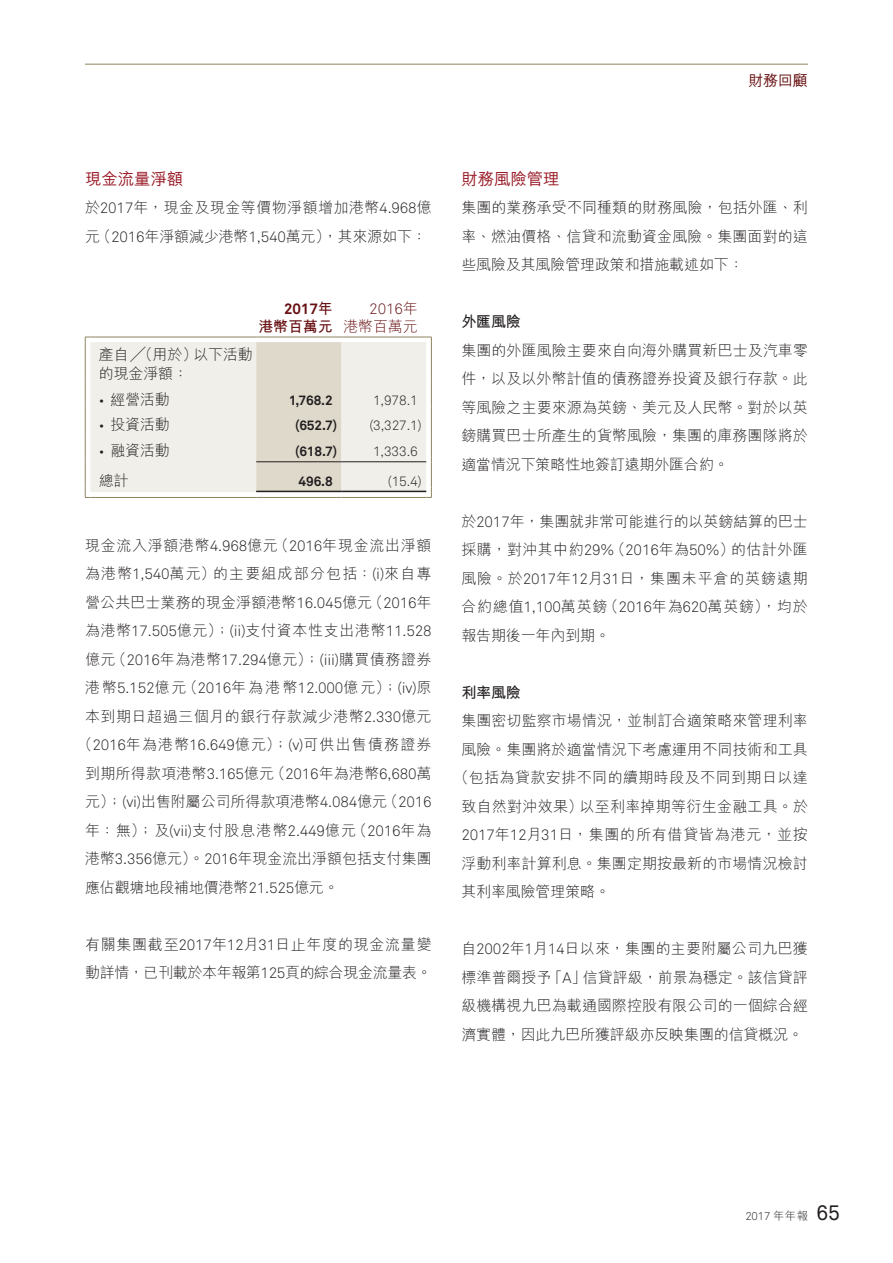
<style>
.page{position:relative;width:893px;height:1263px;background:#fff}
.page>*{position:absolute;margin:0;border:0;box-sizing:border-box;transform-origin:0 0}
.t1{font:500 16.5px "M Hei HK";letter-spacing:-.01em;color:#981a26}
.t2{font:300 15px/28.5px "M Hei HK";letter-spacing:.005em;color:#231f20;text-align:justify}
.t3{font:300 15px/28.5px "M Hei HK";letter-spacing:.03em;color:#231f20}
.t4{font:300 15px/28.5px "M Hei HK";letter-spacing:-.025em;color:#231f20}
.t5{font:15px "Akkurat Light Pro";letter-spacing:-.01em;color:#231f20}
.t6{font:300 15px "M Hei HK";letter-spacing:.075em;color:#231f20}
.t7{font:300 15px "M Hei HK";letter-spacing:.08em;color:#231f20}
.t8{font:300 15px "M Hei HK";letter-spacing:.05em;color:#231f20}
.t9{font:300 15px "M Hei HK";letter-spacing:.035em;color:#231f20}
.t10{font:700 15px "M Hei HK";letter-spacing:-.01em;color:#670f11}
.t11{font:700 15px "M Hei HK";letter-spacing:-.01em;color:#231f20}
.t12{font:700 15px "Akkurat Pro";color:#670f11}
.t13{font:15px "Akkurat Light Pro";color:#670f11}
.t14{font:500 15px "M Hei HK";color:#670f11}
.t15{font:13.5px "Akkurat Light Pro";letter-spacing:-.01em;color:#231f20}
.t16{font:700 13.5px "Akkurat Pro";letter-spacing:-.01em;color:#231f20}
.t17{font:11.25px "Akkurat Light Pro";color:#231f20}
.s1{font-family:"Akkurat Light Pro";font-weight:400}
.s2{font-family:"M Hei HK"}
.s3{font-family:"M Hei HK";font-weight:300}
.s4{font-weight:300}
.s5{font-family:"Akkurat Light Pro";font-weight:400;font-size:13.5px}
.s6{font-family:"Akkurat Pro";font-size:21px}
</style>
<div class="page">
<hr style="left:85px;top:64px;width:723px;height:1px;background:#8e8360">
<div style="left:90px;top:342px;width:336px;height:150px;background:#f0efea"></div>
<div style="left:256px;top:342px;width:85px;height:149px;background:#ded9cb"></div>
<hr style="left:90px;top:337px;width:166px;height:1px;background:#8e8360">
<hr style="left:256px;top:337px;width:85px;height:1px;background:#8e8360">
<hr style="left:341px;top:337px;width:85px;height:1px;background:#8e8360">
<svg style="left:426px;top:337px;width:6px;height:5px"></svg>
<hr style="left:85px;top:342px;width:1px;height:39px;background:#8e8360">
<hr style="left:431px;top:342px;width:1px;height:39px;background:#8e8360">
<svg style="left:85px;top:381px;width:5px;height:117px"></svg>
<hr style="left:90px;top:497px;width:166px;height:1px;background:#8e8360">
<hr style="left:256px;top:497px;width:85px;height:1px;background:#8e8360">
<hr style="left:341px;top:497px;width:85px;height:1px;background:#8e8360">
<svg style="left:426px;top:381px;width:6px;height:117px"></svg>
<hr style="left:256px;top:461px;width:85px;height:1px;background:#231f20">
<hr style="left:341px;top:461px;width:85px;height:1px;background:#231f20">
<hr style="left:256px;top:491px;width:85px;height:1px;background:#231f20">
<hr style="left:341px;top:491px;width:85px;height:1px;background:#231f20">
<p class="t14" style="left:748px;top:69px;width:61px">財務回顧</p>
<p class="t1" style="left:85px;top:167px;width:100px">現金流量淨額</p>
<p class="t3" style="left:85px;top:193px;width:348px">於<span class="s1">2017</span>年，現金及現金等價物淨額增加港幣<span class="s1">4.968</span>億元（<span class="s1">2016</span>年淨額減少港幣<span class="s1">1,540</span>萬元），其來源如下：</p>
<p class="t12" style="left:284px;top:299px;width:50px">2017<span class="s2">年</span></p>
<p class="t13" style="left:369px;top:300px;width:50px">2016<span class="s3">年</span></p>
<p class="t10" style="left:258px;top:315px;width:161px">港幣百萬元 <span class="s4">港幣百萬元</span></p>
<p class="t2" style="left:99px;top:344px;width:156px;line-height:19.5px">產自╱（用於）以下活動的現金淨額：</p>
<p class="t2" style="left:99px;top:384px;width:73px"><span class="s5">•</span> 經營活動</p>
<p class="t16" style="left:289px;top:391px;width:45px">1,768.2</p>
<p class="t15" style="left:373px;top:392px;width:46px">1,978.1</p>
<p class="t2" style="left:99px;top:410px;width:73px"><span class="s5">•</span> 投資活動</p>
<p class="t16" style="left:295px;top:417px;width:44px">(652.7)</p>
<p class="t15" style="left:369px;top:417px;width:54px">(3,327.1)</p>
<p class="t2" style="left:99px;top:435px;width:73px"><span class="s5">•</span> 融資活動</p>
<p class="t16" style="left:295px;top:442px;width:44px">(618.7)</p>
<p class="t15" style="left:373px;top:443px;width:46px">1,333.6</p>
<p class="t2" style="left:99px;top:465px;width:31px">總計</p>
<p class="t16" style="left:299px;top:472px;width:36px">496.8</p>
<p class="t15" style="left:388px;top:473px;width:35px">(15.4)</p>
<p class="t2" style="left:85px;top:530px;width:348px">現金流入淨額港幣<span class="s1">4.968</span>億元（<span class="s1">2016</span>年現金流出淨額為港幣<span class="s1">1,540</span>萬元）的主要組成部分包括：<span class="s1">(i)</span>來自專營公共巴士業務的現金淨額港幣<span class="s1">16.045</span>億元（<span class="s1">2016</span>年為港幣<span class="s1">17.505</span>億元）；<span class="s1">(ii)</span>支付資本性支出港幣<span class="s1">11.528</span>億元（<span class="s1">2016</span>年為港幣<span class="s1">17.294</span>億元）；<span class="s1">(iii)</span>購買債務證券</p>
<p class="t5" style="left:85px;top:679px;width:348px"><span class="s3">港幣</span>5.152<span class="s3">億元（</span>2016<span class="s3">年為港幣</span>12.000<span class="s3">億元）；</span>(iv)<span class="s3">原</span></p>
<p class="t9" style="left:85px;top:706px;width:348px">本到期日超過三個月的銀行存款減少港幣<span class="s1">2.330</span>億元</p>
<p class="t7" style="left:78px;top:734px;width:356px">（<span class="s1">2016</span>年為港幣<span class="s1">16.649</span>億元）；<span class="s1">(v)</span>可供出售債務證券</p>
<p class="t2" style="left:85px;top:758px;width:348px">到期所得款項港幣<span class="s1">3.165</span>億元（<span class="s1">2016</span>年為港幣<span class="s1">6,680</span>萬</p>
<p class="t2" style="left:85px;top:787px;width:348px">元）；<span class="s1">(vi)</span>出售附屬公司所得款項港幣<span class="s1">4.084</span>億元（<span class="s1">2016</span></p>
<p class="t6" style="left:85px;top:820px;width:348px">年：無）；及<span class="s1">(vii)</span>支付股息港幣<span class="s1">2.449</span>億元（<span class="s1">2016</span>年為</p>
<p class="t2" style="left:85px;top:844px;width:348px">港幣<span class="s1">3.356</span>億元）。<span class="s1">2016</span>年現金流出淨額包括支付集團</p>
<p class="t2" style="left:85px;top:872px;width:255px">應佔觀塘地段補地價港幣<span class="s1">21.525</span>億元。</p>
<p class="t4" style="left:85px;top:929px;width:348px">有關集團截至<span class="s1">2017</span>年<span class="s1">12</span>月<span class="s1">31</span>日止年度的現金流量變動詳情，已刊載於本年報第<span class="s1">125</span>頁的綜合現金流量表。</p>
<p class="t1" style="left:461px;top:167px;width:100px">財務風險管理</p>
<p class="t2" style="left:461px;top:193px;width:348px">集團的業務承受不同種類的財務風險，包括外匯、利率、燃油價格、信貸和流動資金風險。集團面對的這些風險及其風險管理政策和措施載述如下：</p>
<p class="t11" style="left:461px;top:311px;width:61px">外匯風險</p>
<p class="t2" style="left:461px;top:335px;width:348px">集團的外匯風險主要來自向海外購買新巴士及汽車零件，以及以外幣計值的債務證券投資及銀行存款。此等風險之主要來源為英鎊、美元及人民幣。對於以英鎊購買巴士所產生的貨幣風險，集團的庫務團隊將於適當情況下策略性地簽訂遠期外匯合約。</p>
<p class="t2" style="left:461px;top:506px;width:348px">於<span class="s1">2017</span>年，集團就非常可能進行的以英鎊結算的巴士採購，對沖其中約<span class="s1">29%</span>（<span class="s1">2016</span>年為<span class="s1">50%</span>）的估計外匯風險。於<span class="s1">2017</span>年<span class="s1">12</span>月<span class="s1">31</span>日，集團未平倉的英鎊遠期合約總值<span class="s1">1,100</span>萬英鎊（<span class="s1">2016</span>年為<span class="s1">620</span>萬英鎊），均於報告期後一年內到期。</p>
<p class="t11" style="left:461px;top:681px;width:61px">利率風險</p>
<p class="t2" style="left:461px;top:706px;width:348px">集團密切監察市場情況，並制訂合適策略來管理利率</p>
<p class="t2" style="left:461px;top:734px;width:348px">風險。集團將於適當情況下考慮運用不同技術和工具</p>
<p class="t3" style="left:454px;top:763px;width:355px">（包括為貸款安排不同的續期時段及不同到期日以達</p>
<p class="t2" style="left:461px;top:791px;width:348px">致自然對沖效果）以至利率掉期等衍生金融工具。於</p>
<p class="t8" style="left:461px;top:824px;width:348px"><span class="s1">2017</span>年<span class="s1">12</span>月<span class="s1">31</span>日，集團的所有借貸皆為港元，並按</p>
<p class="t2" style="left:461px;top:848px;width:348px">浮動利率計算利息。集團定期按最新的市場情況檢討</p>
<p class="t2" style="left:461px;top:877px;width:150px">其利率風險管理策略。</p>
<p class="t2" style="left:461px;top:934px;width:348px">自<span class="s1">2002</span>年<span class="s1">1</span>月<span class="s1">14</span>日以來，集團的主要附屬公司九巴獲標準普爾授予「<span class="s1">A</span>」信貸評級，前景為穩定。該信貸評級機構視九巴為載通國際控股有限公司的一個綜合經濟實體，因此九巴所獲評級亦反映集團的信貸概況。</p>
<p class="t17" style="left:745px;top:1209px;width:96px">2017 <span class="s3">年年報</span> <span class="s6">65</span></p>
</div>
